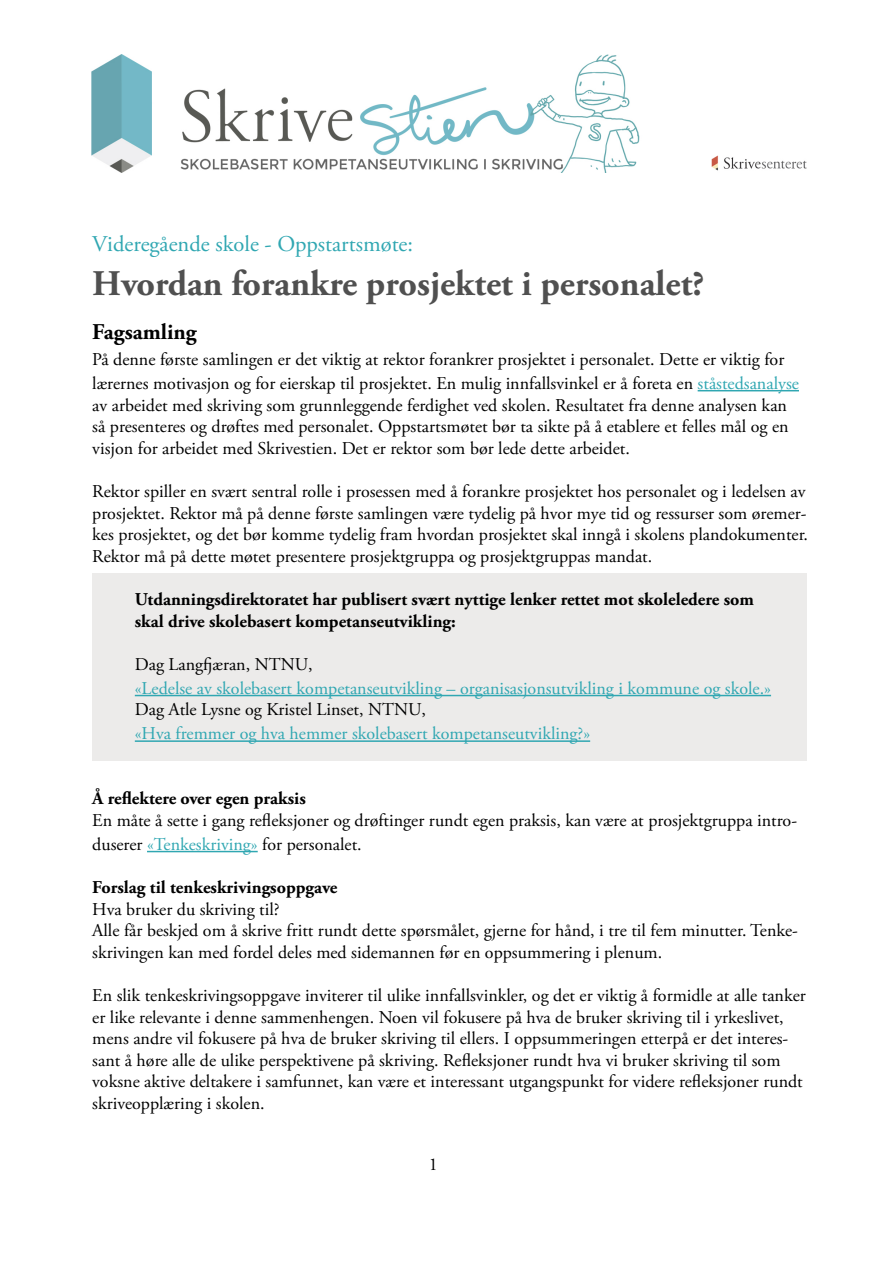
<style>
.page{position:relative;width:893px;height:1263px;background:#fff}
.page>*{position:absolute;margin:0;border:0;box-sizing:border-box;transform-origin:0 0}
.t1{font:700 36px "Adobe Garamond Pro";color:#505050}
.t2{font:22.5px "Adobe Garamond Pro";color:#30a7b2}
.t3{font:700 22.5px "Adobe Garamond Pro";color:#000}
.t4{font:18px/21.6px "Adobe Garamond Pro";color:#000}
.t5{font:700 18px/21.6px "Adobe Garamond Pro";color:#000}
.t6{font:18px "Adobe Garamond Pro";color:#30a7b2}
.s1{color:#30a7b2}
</style>
<div class="page">
<div style="left:93px;top:573px;width:714px;height:187px;background:#ecebea"></div>
<hr style="left:698px;top:390px;width:101px;height:1px;background:#30a7b2">
<hr style="left:135px;top:695px;width:636px;height:1px;background:#30a7b2">
<hr style="left:135px;top:740px;width:455px;height:2px;background:#30a7b2">
<hr style="left:147px;top:851px;width:111px;height:1px;background:#30a7b2">
<img style="left:92px;top:54px;width:715px;height:118px">
<p class="t2" style="left:92px;top:231px;width:322px">Videregående skole - Oppstartsmøte:</p>
<h1 class="t1" style="left:92px;top:262px;width:613px">Hvordan forankre prosjektet i personalet?</h1>
<p class="t3" style="left:92px;top:319px;width:106px">Fagsamling</p>
<p class="t4" style="left:92px;top:348px;width:708px;line-height:24px">På denne første samlingen er det viktig at rektor forankrer prosjektet i personalet. Dette er viktig for lærernes motivasjon og for eierskap til prosjektet. En mulig innfallsvinkel er å foreta en <span class="s1">ståstedsanalyse</span></p>
<p class="t4" style="left:92px;top:395px;width:698px;text-align:justify">av arbeidet med skriving som grunnleggende ferdighet ved skolen. Resultatet fra denne analysen kan så presenteres og drøftes med personalet. Oppstartsmøtet bør ta sikte på å etablere et felles mål og en visjon for arbeidet med Skrivestien. Det er rektor som bør lede dette arbeidet.</p>
<p class="t4" style="left:92px;top:481px;width:717px">Rektor spiller en svært sentral rolle i prosessen med å forankre prosjektet hos personalet og i ledelsen av prosjektet. Rektor må på denne første samlingen være tydelig på hvor mye tid og ressurser som øremer&shy;kes prosjektet, og det bør komme tydelig fram hvordan prosjektet skal inngå i skolens plandokumenter.<br>Rektor må på dette møtet presentere prosjektgruppa og prosjektgruppas mandat.</p>
<p class="t5" style="left:135px;top:589px;width:621px">Utdanningsdirektoratet har publisert svært nyttige lenker rettet mot skoleledere som skal drive skolebasert kompetanseutvikling:</p>
<p class="t4" style="left:135px;top:654px;width:179px">Dag Langfjæran, NTNU,</p>
<p class="t6" style="left:135px;top:677px;width:638px">«Ledelse av skolebasert kompetanseutvikling – organisasjonsutvikling i kommune og skole.»</p>
<p class="t4" style="left:135px;top:699px;width:293px">Dag Atle Lysne og Kristel Linset, NTNU,</p>
<p class="t6" style="left:135px;top:723px;width:457px">«Hva fremmer og hva hemmer skolebasert kompetanseutvikling?»</p>
<p class="t5" style="left:92px;top:788px;width:215px">Å reflektere over egen praksis</p>
<p class="t4" style="left:92px;top:809px;width:706px;line-height:24px">En måte å sette i gang refleksjoner og drøftinger rundt egen praksis, kan være at prosjektgruppa intro&shy;duserer <span class="s1">«Tenkeskriving»</span> for personalet.</p>
<p class="t5" style="left:92px;top:877px;width:247px">Forslag til tenkeskrivingsoppgave</p>
<p class="t4" style="left:92px;top:899px;width:707px">Hva bruker du skriving til?<br>Alle får beskjed om å skrive fritt rundt dette spørsmålet, gjerne for hånd, i tre til fem minutter. Tenke&shy;skrivingen kan med fordel deles med sidemannen før en oppsummering i plenum.</p>
<p class="t4" style="left:92px;top:985px;width:715px">En slik tenkeskrivingsoppgave inviterer til ulike innfallsvinkler, og det er viktig å formidle at alle tanker er like relevante i denne sammenhengen. Noen vil fokusere på hva de bruker skriving til i yrkeslivet, mens andre vil fokusere på hva de bruker skriving til ellers. I oppsummeringen etterpå er det interes&shy;sant å høre alle de ulike perspektivene på skriving. Refleksjoner rundt hva vi bruker skriving til som voksne aktive deltakere i samfunnet, kan være et interessant utgangspunkt for videre refleksjoner rundt skriveopplæring i skolen.</p>
<p class="t4" style="left:429px;top:1154px;width:10px">1</p>
</div>
